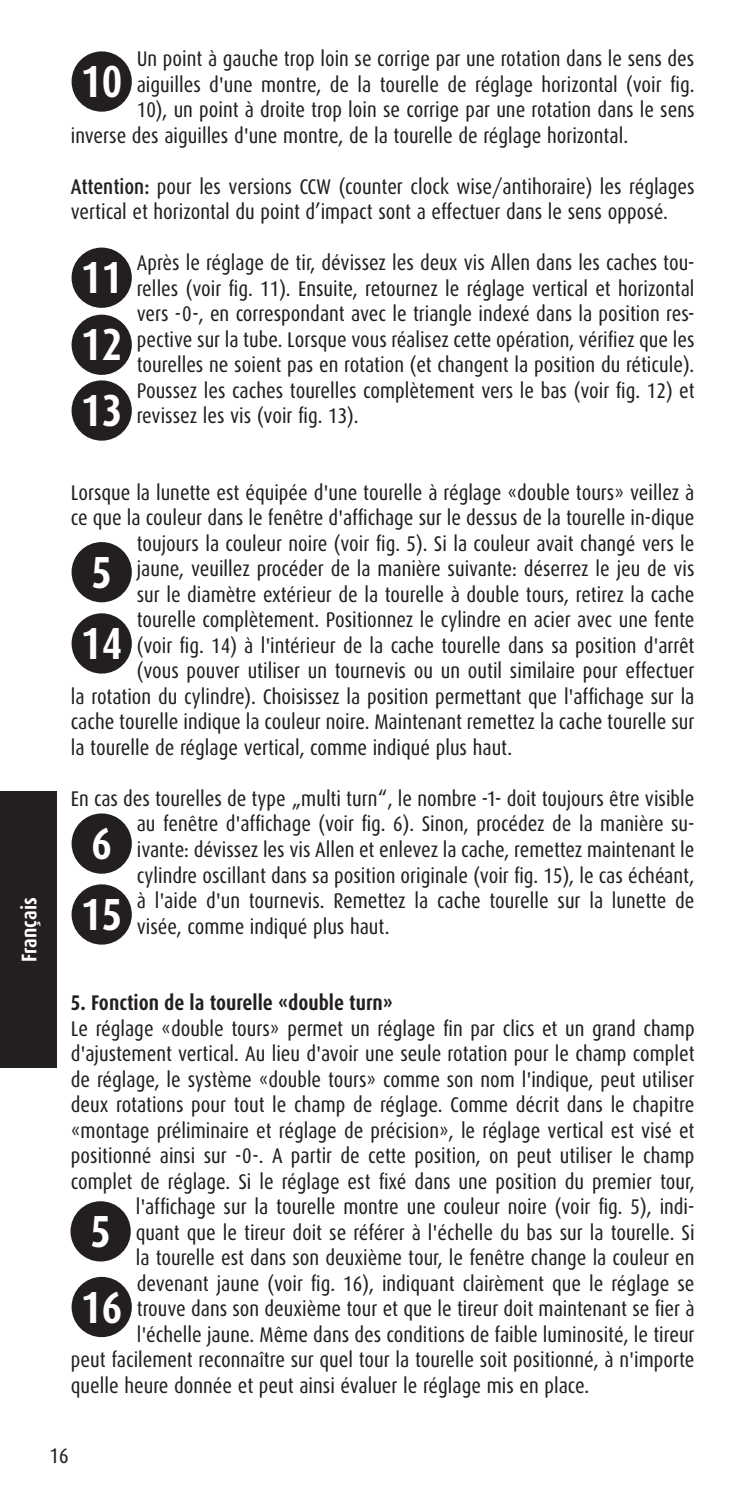
<style>
.page{position:relative;width:730px;height:1489px;background:#fff}
.page>*{position:absolute;margin:0;border:0;box-sizing:border-box;transform-origin:0 0}
.t1{font:700 45px "Dax Condensed";color:#fff}
.t2{font:21.25px/25.5px "Dax Condensed";color:#231f20;text-align:justify}
.t3{font:700 21.25px "Dax Condensed";color:#231f20}
.t4{font:700 21.25px "Dax Condensed";color:#fff}
.s1{font-weight:500}
</style>
<div class="page">
<div style="left:0;top:791px;width:57px;height:276px;background:#231f20"></div>
<div style="left:73px;top:53px;width:58px;height:57px;background:#231f20;border-radius:50%"></div>
<div style="left:72px;top:51px;width:60px;height:61px;border:2px solid #231f20;border-radius:50%"></div>
<div style="left:73px;top:249px;width:58px;height:57px;background:#231f20;border-radius:50%"></div>
<div style="left:72px;top:247px;width:60px;height:61px;border:2px solid #231f20;border-radius:50%"></div>
<div style="left:73px;top:316px;width:58px;height:57px;background:#231f20;border-radius:50%"></div>
<div style="left:72px;top:314px;width:60px;height:61px;border:2px solid #231f20;border-radius:50%"></div>
<div style="left:73px;top:381px;width:58px;height:58px;background:#231f20;border-radius:50%"></div>
<div style="left:72px;top:380px;width:60px;height:60px;border:2px solid #231f20;border-radius:50%"></div>
<div style="left:73px;top:614px;width:58px;height:58px;background:#231f20;border-radius:50%"></div>
<div style="left:72px;top:613px;width:60px;height:60px;border:2px solid #231f20;border-radius:50%"></div>
<div style="left:73px;top:885px;width:58px;height:58px;background:#231f20;border-radius:50%"></div>
<div style="left:72px;top:884px;width:60px;height:60px;border:2px solid #231f20;border-radius:50%"></div>
<div style="left:73px;top:543px;width:58px;height:58px;background:#231f20;border-radius:50%"></div>
<div style="left:72px;top:542px;width:60px;height:60px;border:2px solid #231f20;border-radius:50%"></div>
<div style="left:73px;top:814px;width:58px;height:58px;background:#231f20;border-radius:50%"></div>
<div style="left:72px;top:813px;width:60px;height:60px;border:2px solid #231f20;border-radius:50%"></div>
<div style="left:73px;top:1277px;width:58px;height:58px;background:#231f20;border-radius:50%"></div>
<div style="left:72px;top:1276px;width:60px;height:60px;border:2px solid #231f20;border-radius:50%"></div>
<div style="left:72px;top:1202px;width:57px;height:58px;background:#231f20;border-radius:50%"></div>
<div style="left:71px;top:1201px;width:60px;height:60px;border:2px solid #231f20;border-radius:50%"></div>
<p class="t2" style="left:137px;top:46px;width:559px">Un point à gauche trop loin se corrige par une rotation dans le sens des</p>
<p class="t2" style="left:137px;top:72px;width:559px">aiguilles d'une montre, de la tourelle de réglage horizontal (voir fig.</p>
<p class="t2" style="left:137px;top:97px;width:559px">10), un point à droite trop loin se corrige par une rotation dans le sens</p>
<p class="t2" style="left:71px;top:123px;width:559px">inverse des aiguilles d'une montre, de la tourelle de réglage horizontal.</p>
<p class="t2" style="left:71px;top:174px;width:625px"><span class="s1">Attention:</span> pour les versions CCW (counter clock wise/antihoraire) les réglages vertical et horizontal du point d’impact sont a effectuer dans le sens opposé.</p>
<p class="t2" style="left:137px;top:250px;width:559px">Après le réglage de tir, dévissez les deux vis Allen dans les caches tou&shy;relles (voir fig. 11). Ensuite, retournez le réglage vertical et horizontal vers -0-, en correspondant avec le triangle indexé dans la position res&shy;pective sur la tube. Lorsque vous réalisez cette opération, vérifiez que les tourelles ne soient pas en rotation (et changent la position du réticule).<br>Poussez les caches tourelles complètement vers le bas (voir fig. 12) et revissez les vis (voir fig. 13).</p>
<p class="t1" style="left:81px;top:57px;width:43px">10</p>
<p class="t1" style="left:81px;top:253px;width:43px">11</p>
<p class="t1" style="left:81px;top:320px;width:43px">12</p>
<p class="t1" style="left:81px;top:385px;width:43px">13</p>
<p class="t4" style="left:17px;top:961px;width:66px;rotate:-90deg">Français</p>
<p class="t2" style="left:71px;top:480px;width:625px">Lorsque la lunette est équipée d'une tourelle à réglage «double tours» veillez à</p>
<p class="t2" style="left:71px;top:505px;width:625px">ce que la couleur dans le fenêtre d'affichage sur le dessus de la tourelle in-dique</p>
<p class="t2" style="left:137px;top:531px;width:559px">toujours la couleur noire (voir fig. 5). Si la couleur avait changé vers le</p>
<p class="t2" style="left:137px;top:556px;width:559px">jaune, veuillez procéder de la manière suivante: déserrez le jeu de vis</p>
<p class="t2" style="left:137px;top:582px;width:559px">sur le diamètre extérieur de la tourelle à double tours, retirez la cache</p>
<p class="t2" style="left:137px;top:607px;width:559px">tourelle complètement. Positionnez le cylindre en acier avec une fente</p>
<p class="t2" style="left:137px;top:633px;width:559px">(voir fig. 14) à l'intérieur de la cache tourelle dans sa position d'arrêt</p>
<p class="t2" style="left:137px;top:658px;width:559px">(vous pouver utiliser un tournevis ou un outil similaire pour effectuer</p>
<p class="t2" style="left:71px;top:684px;width:625px">la rotation du cylindre). Choisissez la position permettant que l'affichage sur la</p>
<p class="t2" style="left:71px;top:709px;width:625px">cache tourelle indique la couleur noire. Maintenant remettez la cache tourelle sur</p>
<p class="t2" style="left:71px;top:735px;width:443px">la tourelle de réglage vertical, comme indiqué plus haut.</p>
<p class="t2" style="left:137px;top:786px;width:559px;text-indent:-66px">En cas des tourelles de type „multi turn“, le nombre -1- doit toujours être visible au fenêtre d'affichage (voir fig. 6). Sinon, procédez de la manière su&shy;ivante: dévissez les vis Allen et enlevez la cache, remettez maintenant le cylindre oscillant dans sa position originale (voir fig. 15), le cas échéant, à l'aide d'un tournevis. Remettez la cache tourelle sur la lunette de visée, comme indiqué plus haut.</p>
<p class="t1" style="left:91px;top:547px;width:22px">5</p>
<p class="t1" style="left:81px;top:618px;width:43px">14</p>
<p class="t1" style="left:91px;top:818px;width:22px">6</p>
<p class="t1" style="left:81px;top:889px;width:43px">15</p>
<p class="t3" style="left:71px;top:990px;width:324px">5. Fonction de la tourelle «double turn»</p>
<p class="t2" style="left:71px;top:1015px;width:625px">Le réglage «double tours» permet un réglage fin par clics et un grand champ</p>
<p class="t2" style="left:71px;top:1041px;width:625px">d'ajustement vertical. Au lieu d'avoir une seule rotation pour le champ complet</p>
<p class="t2" style="left:71px;top:1066px;width:625px">de réglage, le système «double tours» comme son nom l'indique, peut utiliser</p>
<p class="t2" style="left:71px;top:1092px;width:625px">deux rotations pour tout le champ de réglage. Comme décrit dans le chapitre</p>
<p class="t2" style="left:71px;top:1117px;width:625px">«montage préliminaire et réglage de précision», le réglage vertical est visé et</p>
<p class="t2" style="left:71px;top:1143px;width:625px">positionné ainsi sur -0-. A partir de cette position, on peut utiliser le champ</p>
<p class="t2" style="left:71px;top:1168px;width:625px">complet de réglage. Si le réglage est fixé dans une position du premier tour,</p>
<p class="t2" style="left:136px;top:1194px;width:560px">l'affichage sur la tourelle montre une couleur noire (voir fig. 5), indi-</p>
<p class="t2" style="left:136px;top:1219px;width:560px">quant que le tireur doit se référer à l'échelle du bas sur la tourelle. Si</p>
<p class="t2" style="left:136px;top:1245px;width:560px">la tourelle est dans son deuxième tour, le fenêtre change la couleur en</p>
<p class="t2" style="left:137px;top:1270px;width:559px">devenant jaune (voir fig. 16), indiquant clairèment que le réglage se</p>
<p class="t2" style="left:137px;top:1296px;width:559px">trouve dans son deuxième tour et que le tireur doit maintenant se fier à</p>
<p class="t2" style="left:137px;top:1321px;width:559px">l'échelle jaune. Même dans des conditions de faible luminosité, le tireur</p>
<p class="t2" style="left:71px;top:1347px;width:625px">peut facilement reconnaître sur quel tour la tourelle soit positionné, à n'importe</p>
<p class="t2" style="left:71px;top:1372px;width:520px">quelle heure donnée et peut ainsi évaluer le réglage mis en place.</p>
<p class="t1" style="left:90px;top:1206px;width:22px">5</p>
<p class="t1" style="left:81px;top:1281px;width:43px">16</p>
<p class="t2" style="left:50px;top:1442px;width:21px">16</p>
</div>
